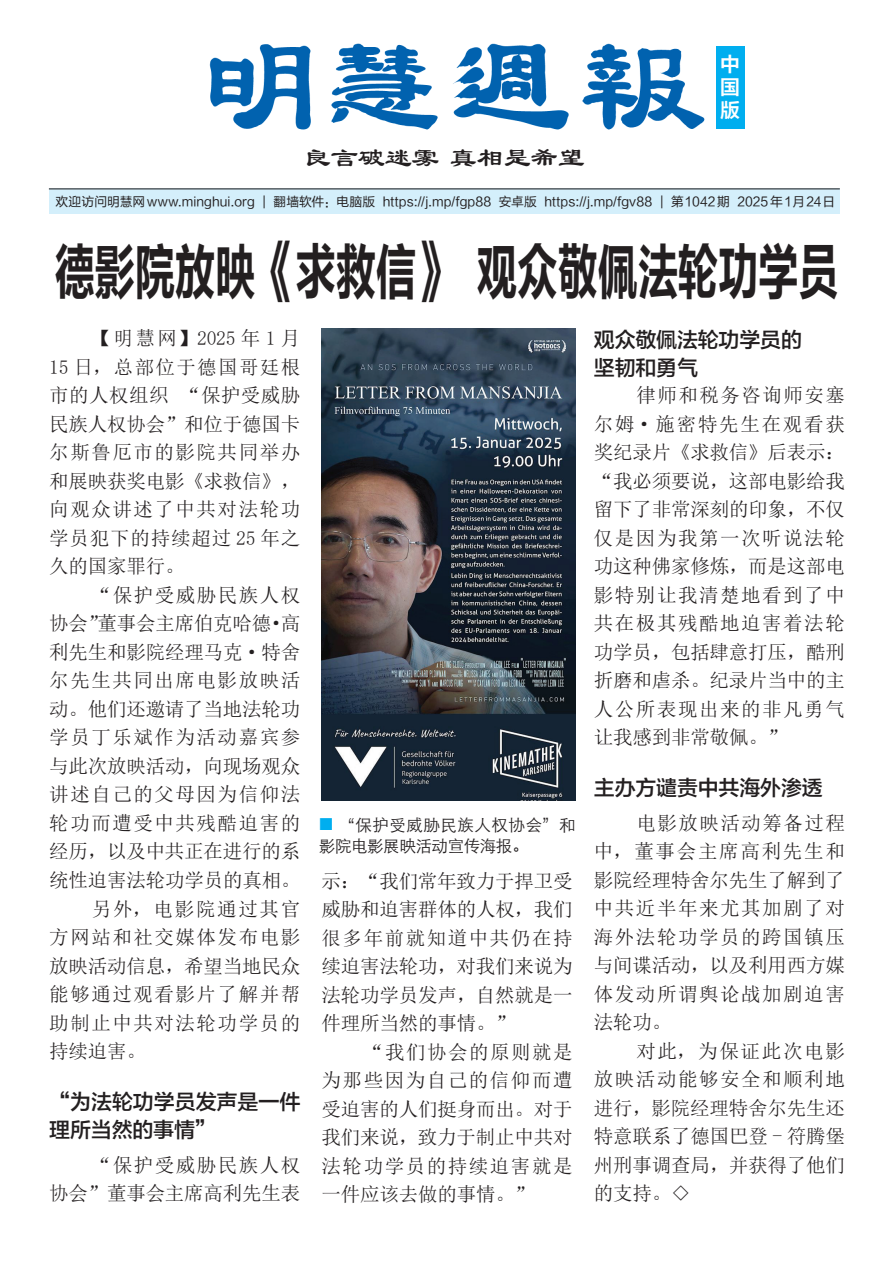
<style>
.page{position:relative;width:893px;height:1263px;background:#fff}
.page>*{position:absolute;margin:0;border:0;box-sizing:border-box;transform-origin:0 0}
.t1{font:61.5px "FZLTCHK GBK1 0";letter-spacing:-.025em;color:#231f20;scale:.67 1}
.t2{font:27px "CT Li Shu SJ";color:#231f20}
.t3{font:21px/28.5px "FZLTZHK GBK1 0";letter-spacing:-.01em;color:#231f20}
.t4{font:19.8px/23.1px "FZLTZCHK GBK1 0";color:#fff;text-align:justify}
.t5{font:19.5px/28.5px "N Sim Sun";letter-spacing:-.01em;color:#231f20;text-align:justify}
.t6{font:19.5px "N Sim Sun";letter-spacing:.08em;color:#231f20}
.t7{font:19.5px "N Sim Sun";letter-spacing:.075em;color:#231f20}
.t8{font:19.5px "N Sim Sun";letter-spacing:.09em;color:#231f20}
.t9{font:16.5px/21px "ST Xihei";letter-spacing:-.025em;color:#231f20}
.t10{font:12.75px "FZLTHK GBK1 0";letter-spacing:.01em;color:#231f20}
</style>
<div class="page">
<div style="left:49px;top:188px;width:791px;height:26px;background:#d4effb"></div>
<img style="left:209px;top:43px;width:496px;height:87px">
<hr style="left:49px;top:188px;width:791px;height:1px;background:#231f20">
<div style="left:716px;top:46px;width:28px;height:83px;background:#00aeef"></div>
<img style="left:322px;top:328px;width:254px;height:472px">
<p class="t4" style="left:720px;top:54px;width:21px">中国版</p>
<h2 class="t2" style="left:304px;top:144px;width:282px">良言破迷雾 真相是希望</h2>
<p class="t10" style="left:55px;top:194px;width:781px">欢迎访问明慧网www.minghui.org | 翻墙软件：电脑版 https://j.mp/fgp88 安卓版 https://j.mp/fgv88 | 第1042期 2025 年1月24日</p>
<h1 class="t1" style="left:54px;top:238px;width:1173px">德影院放映《求救信》 观众敬佩法轮功学员</h1>
<p class="t5" style="left:49px;top:324px;width:253px;text-indent:43px">【明慧网】2025 年 1 月15 日，总部位于德国哥廷根市的人权组织 “保护受威胁民族人权协会”和位于德国卡尔斯鲁厄市的影院共同举办和展映获奖电影《求救信》，向观众讲述了中共对法轮功学员犯下的持续超过 25 年之久的国家罪行。</p>
<p class="t7" style="left:92px;top:585px;width:210px">“保护受威胁民族人权</p>
<p class="t5" style="left:49px;top:609px;width:253px">协会”董事会主席伯克哈德·高</p>
<p class="t5" style="left:49px;top:638px;width:253px">利先生和影院经理马克·特舍</p>
<p class="t6" style="left:49px;top:671px;width:252px">尔先生共同出席电影放映活</p>
<p class="t5" style="left:49px;top:695px;width:253px">动。他们还邀请了当地法轮功</p>
<p class="t6" style="left:49px;top:728px;width:252px">学员丁乐斌作为活动嘉宾参</p>
<p class="t5" style="left:49px;top:752px;width:253px">与此次放映活动，向现场观众</p>
<p class="t6" style="left:49px;top:785px;width:252px">讲述自己的父母因为信仰法</p>
<p class="t6" style="left:49px;top:813px;width:252px">轮功而遭受中共残酷迫害的</p>
<p class="t5" style="left:49px;top:837px;width:253px">经历，以及中共正在进行的系</p>
<p class="t5" style="left:49px;top:866px;width:253px">统性迫害法轮功学员的真相。</p>
<p class="t8" style="left:92px;top:899px;width:210px">另外，电影院通过其官</p>
<p class="t6" style="left:49px;top:927px;width:252px">方网站和社交媒体发布电影</p>
<p class="t5" style="left:49px;top:951px;width:253px">放映活动信息，希望当地民众</p>
<p class="t6" style="left:49px;top:984px;width:252px">能够通过观看影片了解并帮</p>
<p class="t6" style="left:49px;top:1013px;width:252px">助制止中共对法轮功学员的</p>
<p class="t5" style="left:49px;top:1037px;width:98px">持续迫害。</p>
<p class="t3" style="left:49px;top:1087px;width:253px">“为法轮功学员发声是一件理所当然的事情”</p>
<p class="t5" style="left:49px;top:1150px;width:253px;text-align:right">“保护受威胁民族人权<br>协会”董事会主席高利先生表</p>
<p class="t9" style="left:319px;top:813px;width:258px;text-indent:19px">“保护受威胁民族人权协会”和影院电影展映活动宣传海报。</p>
<p class="t5" style="left:322px;top:866px;width:253px">示：“我们常年致力于捍卫受威胁和迫害群体的人权，我们很多年前就知道中共仍在持续迫害法轮功，对我们来说为法轮功学员发声，自然就是一件理所当然的事情。”</p>
<p class="t5" style="left:322px;top:1037px;width:253px;text-indent:43px">“我们协会的原则就是为那些因为自己的信仰而遭受迫害的人们挺身而出。对于我们来说，致力于制止中共对法轮功学员的持续迫害就是一件应该去做的事情。”</p>
<p class="t3" style="left:594px;top:325px;width:210px">观众敬佩法轮功学员的坚韧和勇气</p>
<p class="t5" style="left:594px;top:381px;width:253px;text-indent:43px">律师和税务咨询师安塞尔姆·施密特先生在观看获奖纪录片《求救信》后表示：“我必须要说，这部电影给我留下了非常深刻的印象，不仅仅是因为我第一次听说法轮功这种佛家修炼，而是这部电影特别让我清楚地看到了中共在极其残酷地迫害着法轮功学员，包括肆意打压，酷刑折磨和虐杀。纪录片当中的主人公所表现出来的非凡勇气让我感到非常敬佩。”</p>
<p class="t3" style="left:594px;top:774px;width:230px">主办方谴责中共海外渗透</p>
<p class="t5" style="left:594px;top:808px;width:253px;text-indent:43px">电影放映活动筹备过程中，董事会主席高利先生和影院经理特舍尔先生了解到了中共近半年来尤其加剧了对海外法轮功学员的跨国镇压与间谍活动，以及利用西方媒体发动所谓舆论战加剧迫害法轮功。</p>
<p class="t5" style="left:594px;top:1037px;width:253px;text-indent:43px">对此，为保证此次电影放映活动能够安全和顺利地进行，影院经理特舍尔先生还特意联系了德国巴登 - 符腾堡州刑事调查局，并获得了他们的支持。◇</p>
</div>
